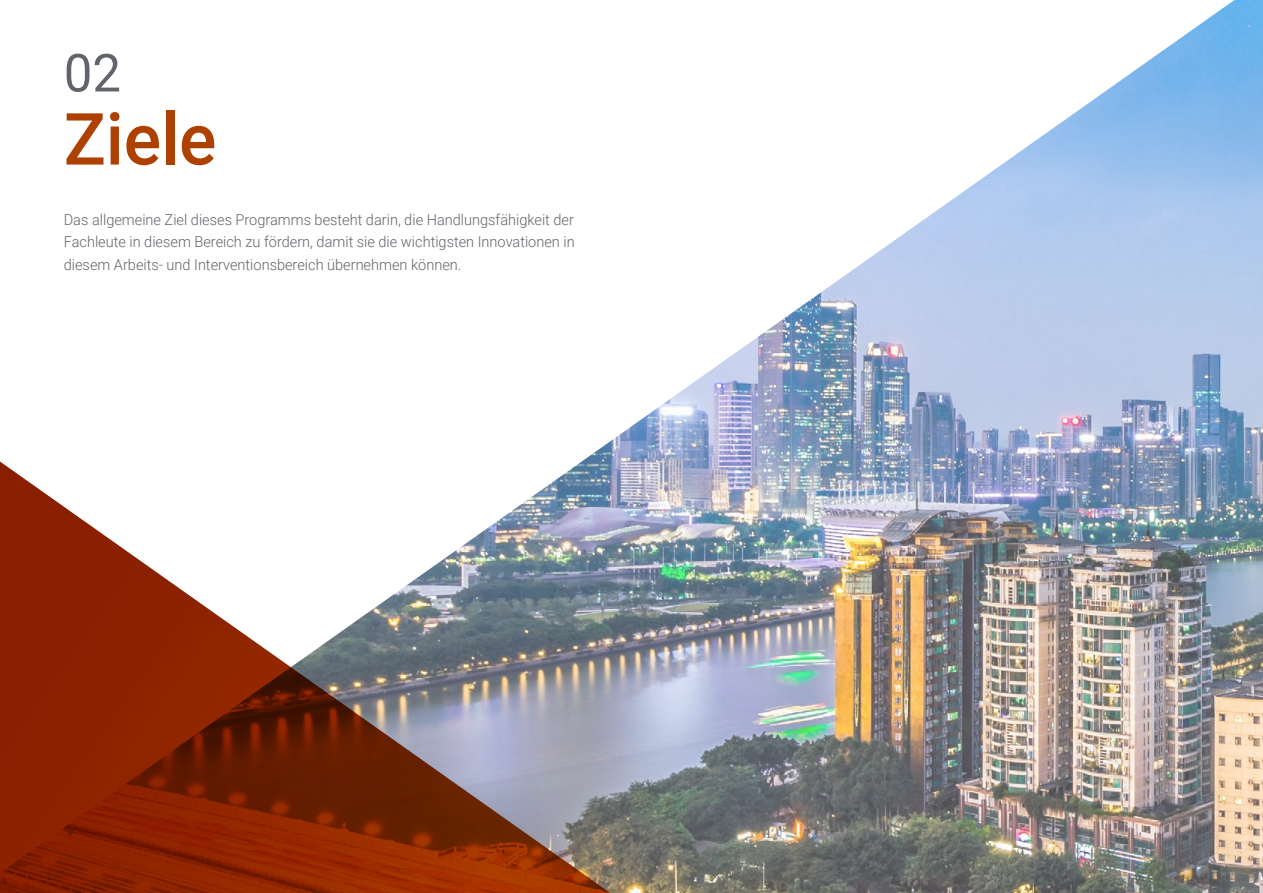
<style>
.page{position:relative;width:1263px;height:893px;background:#fff}
.page>*{position:absolute;margin:0;border:0;box-sizing:border-box;transform-origin:0 0}
.t1{font:500 72px "Roboto";color:#ae4000}
.t2{font:52.5px "Roboto";color:#61646a}
.t3{font:300 15px/22.5px "Roboto";color:#61646a;text-align:justify}
</style>
<div class="page">
<img style="left:604px;top:0;width:659px;height:893px">
<svg style="left:0;top:446px;width:640px;height:447px"></svg>
<h2 class="t2" style="left:64px;top:36px;width:59px">02</h2>
<h1 class="t1" style="left:64px;top:89px;width:154px">Ziele</h1>
<p class="t3" style="left:64px;top:207px;width:512px">Das allgemeine Ziel dieses Programms besteht darin, die Handlungsfähigkeit der Fachleute in diesem Bereich zu fördern, damit sie die wichtigsten Innovationen in diesem Arbeits- und Interventionsbereich übernehmen können.</p>
</div>
